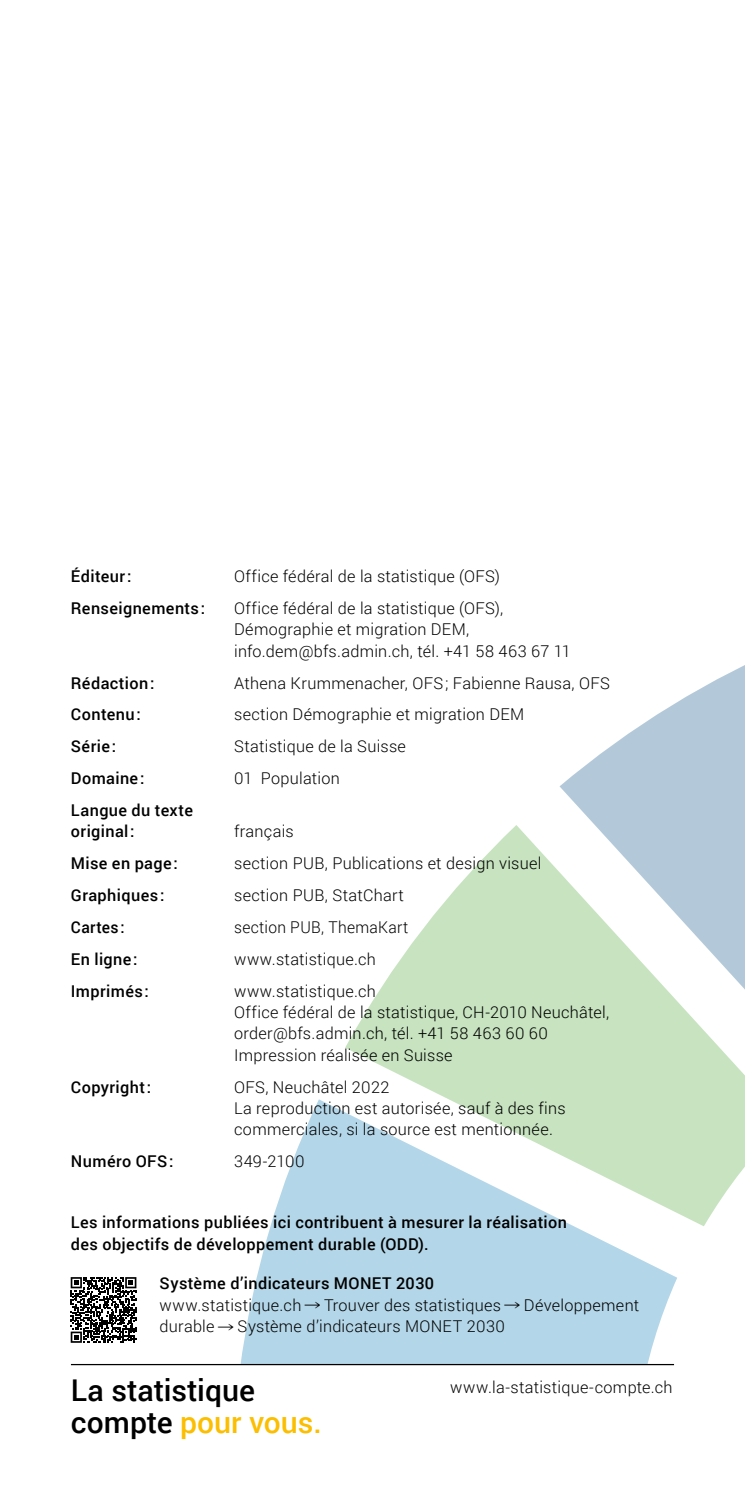
<style>
.page{position:relative;width:745px;height:1489px;background:#fff}
.page>*{position:absolute;margin:0;border:0;box-sizing:border-box;transform-origin:0 0}
.t1{font:500 30px/32.5px "Roboto";color:#000}
.t2{font:300 16.25px/21.2px "Roboto";letter-spacing:.015em;color:#000}
.t3{font:500 16.25px/21.2px "Roboto";letter-spacing:.025em;color:#000}
.t4{font:300 16.25px "Roboto";letter-spacing:.015em;color:#000;scale:.96 1}
.t5{font:500 16.25px "Roboto";letter-spacing:.025em;color:#000;scale:.96 1}
.s1{font-weight:500}
.s2{color:#fbbe00}
</style>
<div class="page">
<svg style="left:744px;top:665px;width:1px;height:503px"></svg>
<svg style="left:345px;top:825px;width:399px;height:401px;fill:#c7e3bf"></svg>
<svg style="left:240px;top:1099px;width:436px;height:264px;fill:#b3d6e8"></svg>
<svg style="left:559px;top:665px;width:185px;height:417px"></svg>
<hr style="left:71px;top:1363px;width:602px;height:1px;background:#000">
<div style="left:67px;top:1273px;width:72px;height:72px;background:linear-gradient(to right,#fff,#fff)"></div>
<svg style="left:71px;top:1276px;width:65px;height:66px"></svg>
<p class="t3" style="left:71px;top:565px;width:62px">Éditeur:</p>
<p class="t2" style="left:234px;top:565px;width:267px">Office fédéral de la statistique (OFS)</p>
<p class="t3" style="left:71px;top:597px;width:136px">Renseignements:</p>
<p class="t2" style="left:234px;top:597px;width:338px">Office fédéral de la statistique (OFS),<br>Démographie et migration DEM, info.dem@bfs.admin.ch, tél. +41 58 463 67 11</p>
<p class="t3" style="left:71px;top:671px;width:85px">Rédaction:</p>
<p class="t2" style="left:234px;top:671px;width:377px">Athena Krummenacher, OFS; Fabienne Rausa, OFS</p>
<p class="t3" style="left:71px;top:703px;width:71px">Contenu:</p>
<p class="t2" style="left:234px;top:703px;width:291px">section Démographie et migration DEM</p>
<p class="t3" style="left:71px;top:735px;width:47px">Série:</p>
<p class="t2" style="left:234px;top:735px;width:173px">Statistique de la Suisse</p>
<p class="t3" style="left:71px;top:767px;width:75px">Domaine:</p>
<p class="t2" style="left:234px;top:767px;width:107px">01 Population</p>
<p class="t3" style="left:71px;top:799px;width:123px">Langue du texte original:</p>
<p class="t2" style="left:234px;top:820px;width:61px">français</p>
<p class="t3" style="left:71px;top:852px;width:108px">Mise en page:</p>
<p class="t2" style="left:234px;top:852px;width:308px">section PUB, Publications et design visuel</p>
<p class="t3" style="left:71px;top:884px;width:95px">Graphiques:</p>
<p class="t2" style="left:234px;top:884px;width:171px">section PUB, StatChart</p>
<p class="t5" style="left:71px;top:915px;width:57px">Cartes:</p>
<p class="t4" style="left:234px;top:916px;width:183px">section PUB, ThemaKart</p>
<p class="t3" style="left:71px;top:947px;width:68px">En ligne:</p>
<p class="t2" style="left:234px;top:948px;width:143px">www.statistique.ch</p>
<p class="t3" style="left:71px;top:979px;width:79px">Imprimés:</p>
<p class="t2" style="left:234px;top:979px;width:376px">www.statistique.ch<br>Office fédéral de la statistique, CH-2010 Neuchâtel, order@bfs.admin.ch, tél. +41 58 463 60 60<br>Impression réalisée en Suisse</p>
<p class="t3" style="left:71px;top:1075px;width:82px">Copyright:</p>
<p class="t2" style="left:234px;top:1075px;width:333px">OFS, Neuchâtel 2022<br>La reproduction est autorisée, sauf à des fins commerciales, si la source est mentionnée.</p>
<p class="t3" style="left:71px;top:1149px;width:104px">Numéro OFS:</p>
<p class="t2" style="left:234px;top:1149px;width:72px">349-2100</p>
<p class="t3" style="left:71px;top:1211px;width:497px">Les informations publiées ici contribuent à mesurer la réalisation des objectifs de développement durable (ODD).</p>
<p class="t2" style="left:159px;top:1272px;width:481px"><span class="s1">Système d’indicateurs MONET 2030<br></span>www.statistique.ch → Trouver des statistiques → Développement durable → Système d’indicateurs MONET 2030</p>
<p class="t1" style="left:71px;top:1372px;width:252px">La statistique compte <span class="s2">pour vous.</span></p>
<p class="t2" style="left:450px;top:1376px;width:224px">www.la-statistique-compte.ch</p>
</div>
